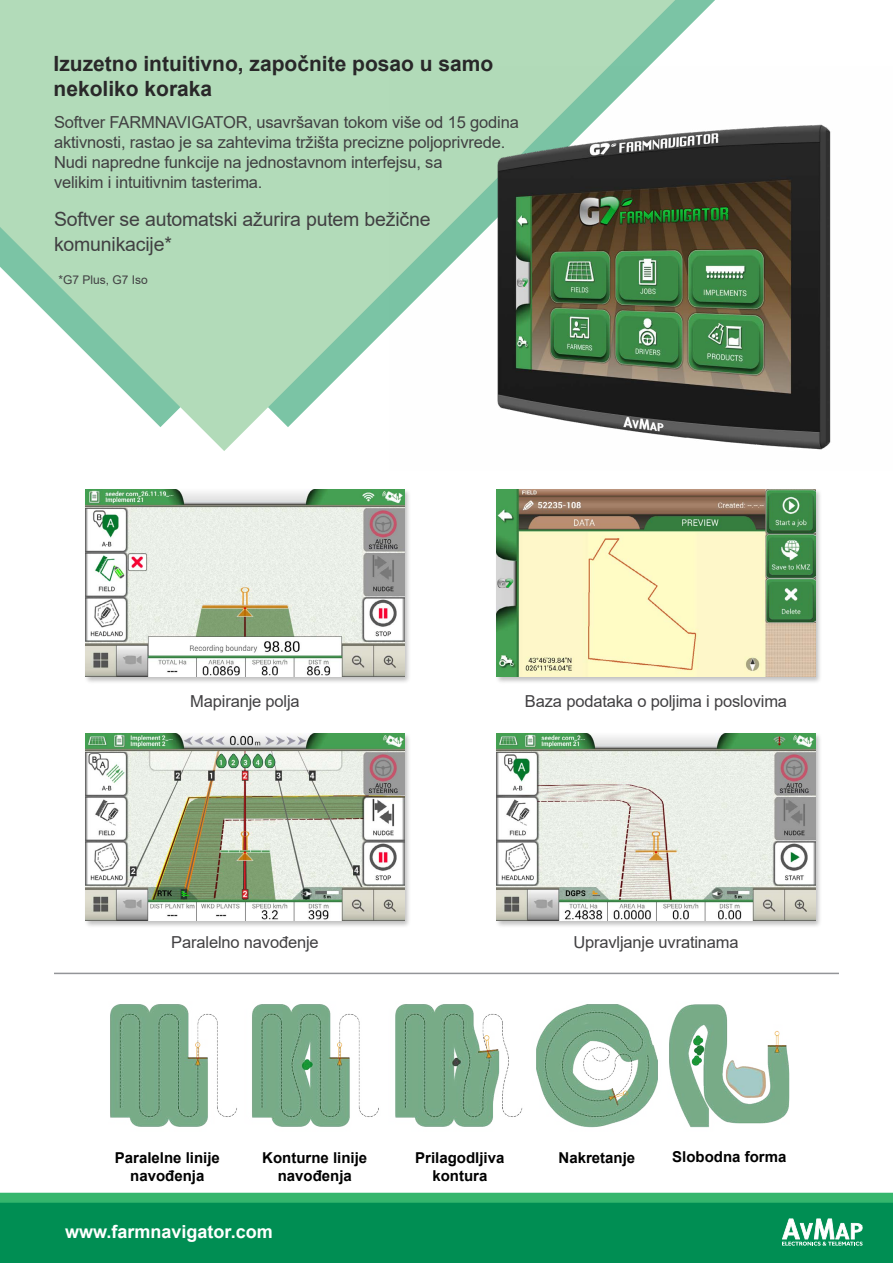
<style>
.page{position:relative;width:893px;height:1263px;background:#fff}
.page>*{position:absolute;margin:0;border:0;box-sizing:border-box;transform-origin:0 0}
.t1{font:700 21px/25.2px "Arial";color:#292829}
.t2{font:19.5px/25.2px "Arial";letter-spacing:-.01em;color:#414042}
.t3{font:700 18px "Arial";color:#fff}
.t4{font:16.5px/19.8px "Arial";letter-spacing:-.01em;color:#414042}
.t5{font:700 15px/18px "Arial";color:#000;text-align:center}
.t6{font:12px "Arial";color:#414042}
</style>
<div class="page">
<svg style="left:0;top:0;width:675px;height:451px;background:#b9dec1"></svg>
<img style="left:110px;top:1004px;width:680px;height:124px">
<div style="left:84px;top:488px;width:328px;height:196px;background:#000;opacity:.25"></div>
<img style="left:86px;top:489px;width:318px;height:187px">
<div style="left:495px;top:488px;width:328px;height:196px;background:#000;opacity:.25"></div>
<img style="left:497px;top:489px;width:318px;height:187px">
<div style="left:84px;top:732px;width:328px;height:196px;background:#000;opacity:.25"></div>
<img style="left:86px;top:734px;width:318px;height:187px">
<div style="left:495px;top:732px;width:328px;height:196px;background:#000;opacity:.25"></div>
<img style="left:497px;top:734px;width:318px;height:187px">
<div style="left:0;top:1198px;width:893px;height:65px;background:#008e53"></div>
<svg style="left:0;top:1192px;width:893px;height:11px;background:#41b976"></svg>
<hr style="left:54px;top:973px;width:785px;height:1px;background:#939598">
<img style="left:389px;top:67px;width:442px;height:384px">
<svg style="left:782px;top:1218px;width:81px;height:27px"></svg>
<p class="t1" style="left:54px;top:51px;width:441px">Izuzetno intuitivno, započnite posao u samo nekoliko koraka</p>
<p class="t4" style="left:54px;top:112px;width:466px">Softver FARMNAVIGATOR, usavršavan tokom više od 15 godina aktivnosti, rastao je sa zahtevima tržišta precizne poljoprivrede.<br>Nudi napredne funkcije na jednostavnom interfejsu, sa<br>velikim i intuitivnim tasterima.</p>
<p class="t2" style="left:54px;top:206px;width:378px">Softver se automatski ažurira putem bežične komunikacije*</p>
<p class="t6" style="left:58px;top:272px;width:91px">*G7 Plus, G7 Iso</p>
<p class="t4" style="left:190px;top:692px;width:111px">Mapiranje polja</p>
<p class="t4" style="left:525px;top:692px;width:264px">Baza podataka o poljima i poslovima</p>
<p class="t4" style="left:171px;top:932px;width:149px">Paralelno navođenje</p>
<p class="t4" style="left:573px;top:932px;width:167px">Upravljanje uvratinama</p>
<p class="t5" style="left:115px;top:1149px;width:107px">Paralelne linije navođenja</p>
<p class="t5" style="left:262px;top:1149px;width:107px">Konturne linije navođenja</p>
<p class="t5" style="left:415px;top:1149px;width:91px">Prilagodljiva kontura</p>
<p class="t5" style="left:559px;top:1149px;width:78px">Nakretanje</p>
<p class="t5" style="left:672px;top:1148px;width:116px">Slobodna forma</p>
<p class="t3" style="left:65px;top:1219px;width:209px">www.farmnavigator.com</p>
</div>
